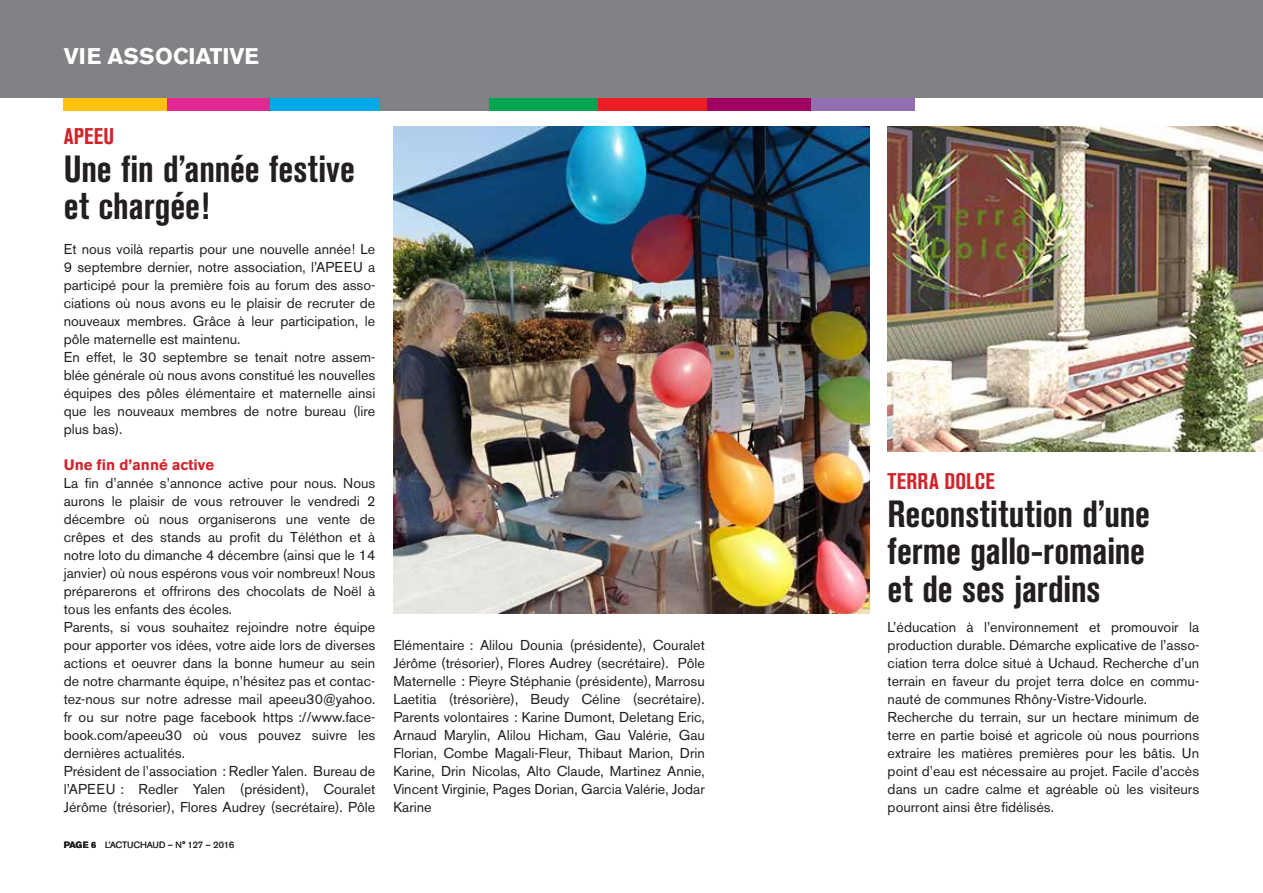
<style>
.page{position:relative;width:1263px;height:893px;background:#fff}
.page>*{position:absolute;margin:0;border:0;box-sizing:border-box;transform-origin:0 0}
.t1{font:700 condensed 37.5px/37.5px "Akzidenz Grotesk BE";color:#231f20}
.t2{font:700 condensed 22.5px "Akzidenz Grotesk BE";letter-spacing:.01em;color:#d2232a}
.t3{font:700 22.5px "Akzidenz Grotesk BE";color:#fff}
.t4{font:700 15px "Akzidenz Grotesk BE";color:#d2232a}
.t5{font:14.25px/18px "Akzidenz Grotesk BE";color:#231f20}
.t6{font:9px "Akzidenz Grotesk BE";color:#231f20}
.s1{font-weight:700}
</style>
<div class="page">
<div style="left:0;top:0;width:1263px;height:98px;background:#808285"></div>
<img style="left:888px;top:127px;width:375px;height:325px">
<div style="left:167px;top:98px;width:103px;height:13px;background:#e12991"></div>
<div style="left:270px;top:98px;width:110px;height:13px;background:#00a9e9"></div>
<div style="left:380px;top:98px;width:109px;height:13px;background:#808285"></div>
<div style="left:489px;top:98px;width:109px;height:13px;background:#00a651"></div>
<div style="left:598px;top:98px;width:110px;height:13px;background:#ed1d24"></div>
<div style="left:708px;top:98px;width:103px;height:13px;background:#a0005f"></div>
<div style="left:64px;top:98px;width:103px;height:13px;background:#ffc20e"></div>
<div style="left:811px;top:98px;width:103px;height:13px;background:#936eb0"></div>
<img style="left:393px;top:127px;width:477px;height:487px">
<h2 class="t3" style="left:64px;top:43px;width:197px">VIE ASSOCIATIVE</h2>
<h2 class="t2" style="left:64px;top:124px;width:52px">APEEU</h2>
<h1 class="t1" style="left:64px;top:151px;width:293px">Une fin d’année festive et chargée!</h1>
<p class="t5" style="left:64px;top:240px;width:313px">Et nous voilà repartis pour une nouvelle année! Le 9 septembre dernier, notre association, l’APEEU a participé pour la première fois au forum des asso&shy;ciations où nous avons eu le plaisir de recruter de nouveaux membres. Grâce à leur participation, le pôle maternelle est maintenu.<br>En effet, le 30 septembre se tenait notre assem&shy;blée générale où nous avons constitué les nouvelles équipes des pôles élémentaire et maternelle ainsi que les nouveaux membres de notre bureau (lire plus bas).</p>
<p class="t4" style="left:64px;top:456px;width:152px">Une fin d’anné active</p>
<p class="t5" style="left:64px;top:474px;width:313px">La fin d’année s’annonce active pour nous. Nous aurons le plaisir de vous retrouver le vendredi 2 décembre où nous organiserons une vente de crêpes et des stands au profit du Téléthon et à notre loto du dimanche 4 décembre (ainsi que le 14 janvier) où nous espérons vous voir nombreux! Nous préparerons et offrirons des chocolats de Noël à tous les enfants des écoles.<br>Parents, si vous souhaitez rejoindre notre équipe pour apporter vos idées, votre aide lors de diverses actions et oeuvrer dans la bonne humeur au sein de notre charmante équipe, n’hésitez pas et contac&shy;tez-nous sur notre adresse mail apeeu30@yahoo. fr ou sur notre page facebook https ://www.face&shy;book.com/apeeu30 où vous pouvez suivre les dernières actualités.<br>Président de l’association : Redler Yalen. Bureau de l’APEEU : Redler Yalen (président), Couralet Jérôme (trésorier), Flores Audrey (secrétaire). Pôle</p>
<p class="t6" style="left:64px;top:839px;width:172px"><span class="s1">PAGE 6</span> L’ACTUCHAUD – N° 127 – 2016</p>
<p class="t5" style="left:393px;top:636px;width:313px;text-align:justify">Elémentaire : Alilou Dounia (présidente), Couralet Jérôme (trésorier), Flores Audrey (secrétaire). Pôle Maternelle : Pieyre Stéphanie (présidente), Marrosu Laetitia (trésorière), Beudy Céline (secrétaire).<br>Parents volontaires : Karine Dumont, Deletang Eric, Arnaud Marylin, Alilou Hicham, Gau Valérie, Gau Florian, Combe Magali-Fleur, Thibaut Marion, Drin Karine, Drin Nicolas, Alto Claude, Martinez Annie, Vincent Virginie, Pages Dorian, Garcia Valérie, Jodar Karine</p>
<h2 class="t2" style="left:888px;top:469px;width:109px">TERRA DOLCE</h2>
<h1 class="t1" style="left:888px;top:496px;width:264px">Reconstitution d’une ferme gallo-romaine et de ses jardins</h1>
<p class="t5" style="left:888px;top:618px;width:313px">L’éducation à l’environnement et promouvoir la production durable. Démarche explicative de l’asso&shy;ciation terra dolce situé à Uchaud. Recherche d’un terrain en faveur du projet terra dolce en commu&shy;nauté de communes Rhôny-Vistre-Vidourle.<br>Recherche du terrain, sur un hectare minimum de terre en partie boisé et agricole où nous pourrions extraire les matières premières pour les bâtis. Un point d’eau est nécessaire au projet. Facile d’accès dans un cadre calme et agréable où les visiteurs pourront ainsi être fidélisés.</p>
</div>
